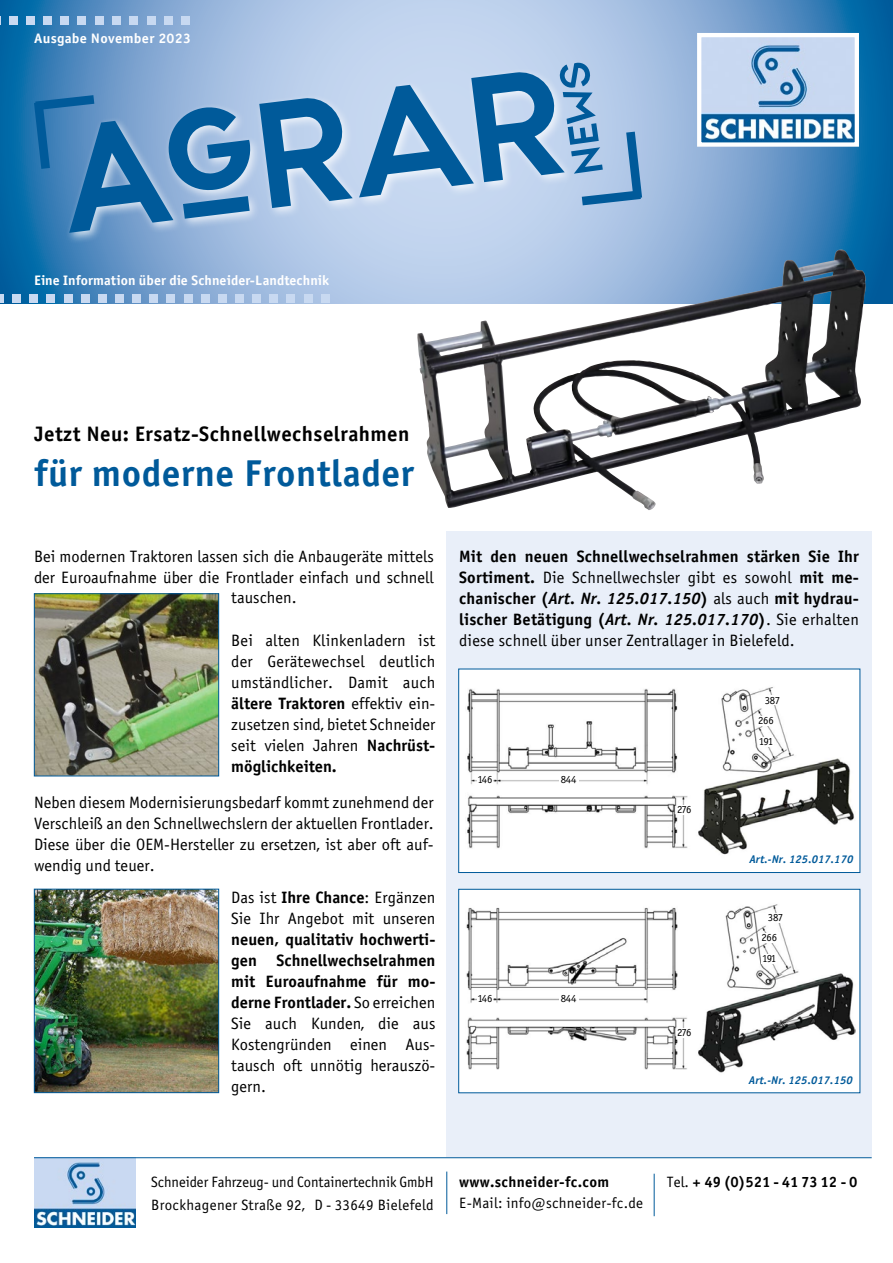
<style>
.page{position:relative;width:893px;height:1263px;background:#fff}
.page>*{position:absolute;margin:0;border:0;box-sizing:border-box;transform-origin:0 0}
.t1{font:37.5px "Officina Sans Bold ITC";letter-spacing:.015em;color:#005a9a}
.t2{font:21px "Officina Sans Bold ITC";letter-spacing:.02em;color:#000}
.t3{font:16.5px/21px "Officina Sans Book ITC";color:#000;text-align:justify}
.t4{font:16.5px/21px "Officina Sans Bold ITC";letter-spacing:.01em;color:#000}
.t5{font:15px/23px "Officina Sans Book ITC";letter-spacing:-.005em;color:#000}
.t6{font:15px "Officina Sans Book ITC";letter-spacing:.015em;color:#000}
.t7{font:15px "Officina Sans Bold ITC";color:#000}
.t8{font:15px "Officina Sans Bold ITC";letter-spacing:.02em;color:#000}
.t9{font:13.8px "Officina Sans Bold ITC";letter-spacing:.005em;color:#fff}
.t10{font:13.8px "Officina Sans Bold ITC";letter-spacing:.005em;color:#fff;scale:1.04 1}
.t11{font:italic 11.25px "Officina Sans Bold ITC";letter-spacing:.01em;color:#005a9a}
.t12{font:10.8px/20.5px "Officina Sans Book ITC";letter-spacing:-.045em;color:#000}
.s1{font-family:"Officina Sans Bold ITC"}
.s2{font-style:italic}
.s3{font-family:"Officina Sans Book ITC"}
</style>
<div class="page">
<svg style="left:0;top:0;width:893px;height:304px;background:#74a3ce"></svg>
<svg style="left:26px;top:90px;width:39px;height:88px;background:#2774ae"></svg>
<div style="left:65px;top:67px;width:510px;height:177px;background:#fff;opacity:.75"></div>
<svg style="left:69px;top:70px;width:496px;height:163px;background:#79a5ce"></svg>
<svg style="left:559px;top:62px;width:91px;height:149px;background:#94b6da"></svg>
<div style="left:147px;top:16px;width:8px;height:8px;background:#c8d9f1"></div>
<div style="left:164px;top:16px;width:8px;height:8px;background:#c8d9f1"></div>
<div style="left:182px;top:16px;width:8px;height:8px;background:#c8d9f1"></div>
<div style="left:446px;top:531px;width:426px;height:626px;background:#e9eff9"></div>
<div style="left:458px;top:889px;width:402px;height:204px;background:#fff;border:1px solid #005a9a"></div>
<img style="left:702px;top:38px;width:152px;height:104px">
<div style="left:697px;top:33px;width:162px;height:114px;border:4px solid #fff"></div>
<hr style="left:446px;top:1171px;width:1px;height:43px;background:#005a9a">
<div style="left:29px;top:294px;width:9px;height:9px;background:#c8d9f1"></div>
<div style="left:47px;top:294px;width:8px;height:9px;background:#c8d9f1"></div>
<div style="left:64px;top:294px;width:8px;height:9px;background:#c8d9f1"></div>
<div style="left:81px;top:294px;width:8px;height:9px;background:#c8d9f1"></div>
<div style="left:98px;top:294px;width:9px;height:9px;background:#c8d9f1"></div>
<div style="left:115px;top:294px;width:9px;height:9px;background:#c8d9f1"></div>
<div style="left:132px;top:294px;width:9px;height:9px;background:#c8d9f1"></div>
<div style="left:150px;top:294px;width:8px;height:9px;background:#c8d9f1"></div>
<div style="left:167px;top:294px;width:8px;height:9px;background:#c8d9f1"></div>
<div style="left:184px;top:294px;width:8px;height:9px;background:#c8d9f1"></div>
<div style="left:201px;top:294px;width:9px;height:9px;background:#c8d9f1"></div>
<div style="left:218px;top:294px;width:9px;height:9px;background:#c8d9f1"></div>
<div style="left:235px;top:294px;width:9px;height:9px;background:#c8d9f1"></div>
<div style="left:253px;top:294px;width:8px;height:9px;background:#c8d9f1"></div>
<div style="left:270px;top:294px;width:8px;height:9px;background:#c8d9f1"></div>
<div style="left:12px;top:294px;width:9px;height:9px;background:#c8d9f1"></div>
<div style="left:287px;top:294px;width:8px;height:9px;background:#c8d9f1"></div>
<div style="left:304px;top:294px;width:8px;height:9px;background:#c8d9f1"></div>
<div style="left:321px;top:294px;width:8px;height:9px;background:#c8d9f1"></div>
<svg style="left:0;top:294px;width:4px;height:9px"></svg>
<img style="left:34px;top:1158px;width:102px;height:70px">
<hr style="left:34px;top:1157px;width:838px;height:1px;background:#005a9a">
<hr style="left:654px;top:1174px;width:1px;height:42px;background:#005a9a">
<div style="left:9px;top:16px;width:8px;height:8px;background:#c8d9f1"></div>
<div style="left:26px;top:16px;width:9px;height:8px;background:#c8d9f1"></div>
<div style="left:43px;top:16px;width:9px;height:8px;background:#c8d9f1"></div>
<div style="left:60px;top:16px;width:9px;height:8px;background:#c8d9f1"></div>
<div style="left:78px;top:16px;width:8px;height:8px;background:#c8d9f1"></div>
<div style="left:95px;top:16px;width:8px;height:8px;background:#c8d9f1"></div>
<div style="left:112px;top:16px;width:8px;height:8px;background:#c8d9f1"></div>
<div style="left:130px;top:16px;width:8px;height:8px;background:#c8d9f1"></div>
<img style="left:417px;top:250px;width:449px;height:260px">
<img style="left:36px;top:595px;width:181px;height:179px">
<div style="left:34px;top:593px;width:185px;height:183px;border:1px solid #005a9a"></div>
<img style="left:36px;top:891px;width:181px;height:200px">
<div style="left:34px;top:889px;width:185px;height:204px;border:1px solid #005a9a"></div>
<div style="left:458px;top:669px;width:402px;height:204px;background:#fff;border:1px solid #005a9a"></div>
<img style="left:467px;top:687px;width:387px;height:168px">
<img style="left:466px;top:904px;width:390px;height:169px">
<div style="left:559px;top:775px;width:19px;height:10px;background:#fff"></div>
<div style="left:477px;top:775px;width:16px;height:10px;background:#fff"></div>
<div style="left:764px;top:696px;width:17px;height:9px;background:#fff"></div>
<div style="left:757px;top:716px;width:17px;height:10px;background:#fff"></div>
<div style="left:758px;top:737px;width:16px;height:9px;background:#fff"></div>
<div style="left:677px;top:805px;width:15px;height:10px;background:#fff"></div>
<div style="left:477px;top:994px;width:16px;height:9px;background:#fff"></div>
<div style="left:559px;top:994px;width:19px;height:9px;background:#fff"></div>
<div style="left:677px;top:1028px;width:15px;height:10px;background:#fff"></div>
<div style="left:767px;top:913px;width:17px;height:9px;background:#fff"></div>
<div style="left:761px;top:933px;width:17px;height:10px;background:#fff"></div>
<div style="left:761px;top:954px;width:16px;height:9px;background:#fff"></div>
<p class="t10" style="left:34px;top:30px;width:153px">Ausgabe November 2023</p>
<p class="t9" style="left:34px;top:272px;width:297px">Eine Information über die Schneider-Landtechnik</p>
<p class="t2" style="left:34px;top:420px;width:377px">Jetzt Neu: Ersatz-Schnellwechselrahmen</p>
<h1 class="t1" style="left:34px;top:450px;width:381px">für moderne Frontlader</h1>
<p class="t3" style="left:34px;top:546px;width:401px">Bei modernen Traktoren lassen sich die Anbaugeräte mittels der Euroaufnahme über die Frontlader einfach und schnell</p>
<p class="t4" style="left:459px;top:545px;width:401px">Mit den neuen Schnellwechselrahmen stärken Sie Ihr</p>
<p class="t3" style="left:459px;top:567px;width:401px"><span class="s1">Sortiment.</span> Die Schnellwechsler gibt es sowohl <span class="s1">mit me-</span></p>
<p class="t4" style="left:459px;top:587px;width:401px">chanischer (<span class="s2">Art. Nr. 125.017.150</span>) <span class="s3">als auch</span> mit hydrau&shy;lischer Betätigung (<span class="s2">Art. Nr. 125.017.170</span>)<span class="s3">. Sie erhalten</span></p>
<p class="t3" style="left:459px;top:630px;width:337px">diese schnell über unser Zentrallager in Bielefeld.</p>
<p class="t3" style="left:231px;top:587px;width:67px">tauschen.</p>
<p class="t3" style="left:231px;top:630px;width:206px">Bei alten Klinkenladern ist der Gerätewechsel deutlich umständlicher. Damit auch</p>
<p class="t4" style="left:231px;top:692px;width:206px">ältere Traktoren <span class="s3">effektiv ein-</span></p>
<p class="t3" style="left:231px;top:714px;width:206px">zusetzen sind, bietet Schneider seit vielen Jahren <span class="s1">Nachrüst-</span></p>
<p class="t4" style="left:231px;top:755px;width:107px">möglichkeiten.</p>
<p class="t12" style="left:758px;top:690px;width:23px;text-indent:7px">387<br>266<br>191</p>
<p class="t12" style="left:477px;top:769px;width:17px">146</p>
<p class="t12" style="left:561px;top:769px;width:17px">844</p>
<p class="t3" style="left:34px;top:792px;width:401px">Neben diesem Modernisierungsbedarf kommt zunehmend der Verschleiß an den Schnellwechslern der aktuellen Frontlader.<br>Diese über die OEM-Hersteller zu ersetzen, ist aber oft auf&shy;wendig und teuer.</p>
<p class="t3" style="left:231px;top:887px;width:206px">Das ist <span class="s1">Ihre Chance</span>: Ergänzen<br>Sie Ihr Angebot mit unseren</p>
<p class="t4" style="left:231px;top:929px;width:206px;text-align:justify">neuen, qualitativ hochwerti&shy;gen Schnellwechselrahmen mit Euroaufnahme für mo&shy;derne Frontlader. <span class="s3">So erreichen</span></p>
<p class="t3" style="left:231px;top:1013px;width:206px">Sie auch Kunden, die aus Kostengründen einen Aus&shy;tausch oft unnötig herauszö&shy;gern.</p>
<p class="t12" style="left:477px;top:988px;width:17px">146</p>
<p class="t12" style="left:561px;top:988px;width:17px">844</p>
<p class="t12" style="left:677px;top:799px;width:16px">276</p>
<p class="t12" style="left:677px;top:1022px;width:16px">276</p>
<p class="t11" style="left:749px;top:852px;width:105px">Art.-Nr. 125.017.170</p>
<p class="t12" style="left:761px;top:907px;width:23px;text-indent:7px">387<br>266<br>191</p>
<p class="t11" style="left:749px;top:1073px;width:105px">Art.-Nr. 125.017.150</p>
<p class="t5" style="left:151px;top:1170px;width:284px">Schneider Fahrzeug- und Containertechnik GmbH<br>Brockhagener Straße 92, D - 33649 Bielefeld</p>
<p class="t8" style="left:459px;top:1172px;width:151px">www.schneider-fc.com</p>
<p class="t7" style="left:667px;top:1172px;width:192px"><span class="s3">Tel.</span> + 49 (0)521 - 41 73 12 - 0</p>
<p class="t6" style="left:459px;top:1194px;width:185px">E-Mail: info@schneider-fc.de</p>
</div>
